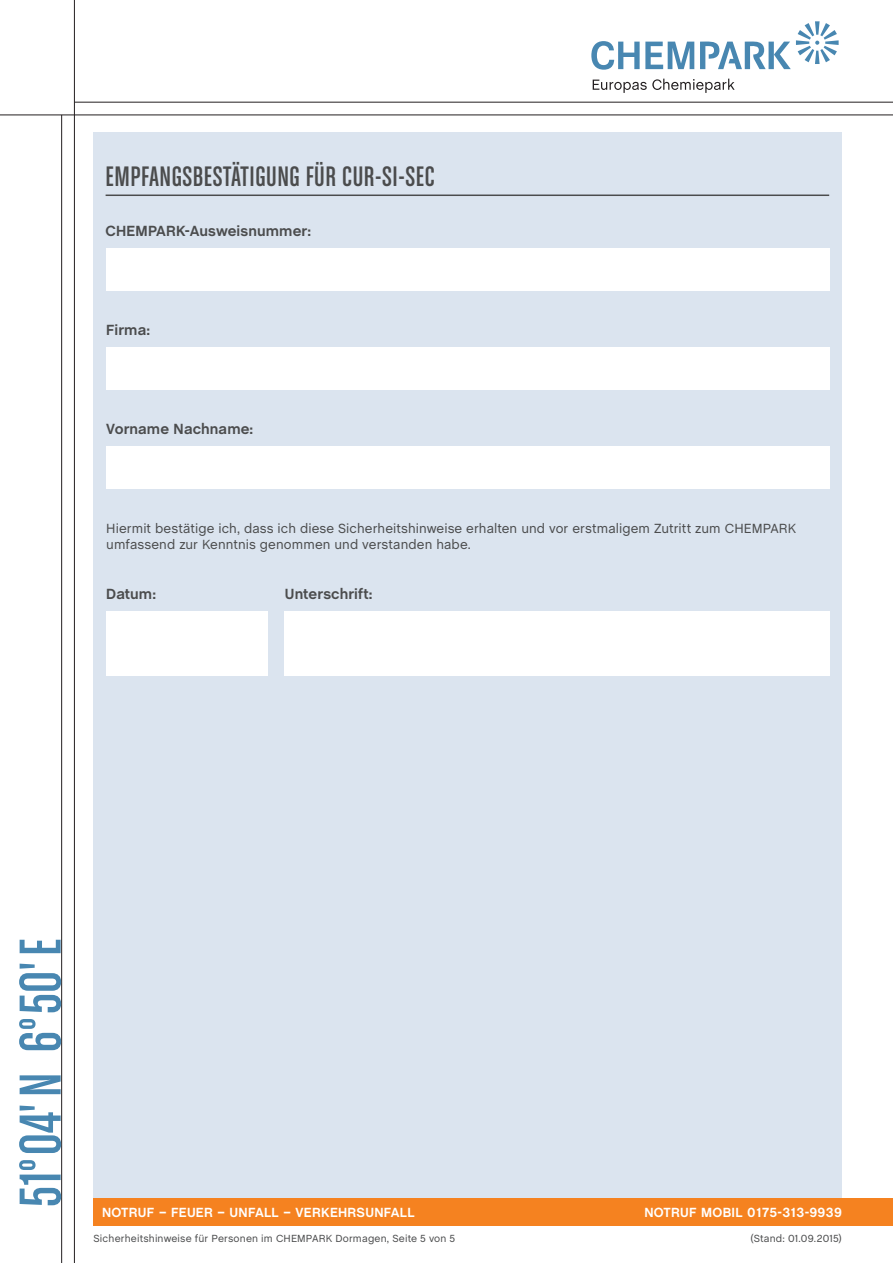
<style>
.page{position:relative;width:893px;height:1263px;background:#fff}
.page>*{position:absolute;margin:0;border:0;box-sizing:border-box;transform-origin:0 0}
.t1{font:condensed 30px "Chalet";letter-spacing:.02em;color:#4b4c4d}
.t2{font:700 15px "Chalet";letter-spacing:.005em;color:#4b4c4d}
.t3{font:13.5px/16.5px "Chalet";letter-spacing:.005em;color:#4b4c4d}
.t4{font:700 13.5px "Chalet";letter-spacing:.02em;color:#fff}
.t5{font:10.5px "Chalet";letter-spacing:.015em;color:#4b4c4d}
</style>
<div class="page">
<div style="left:94px;top:133px;width:748px;height:1079px;background:#dbe4ef"></div>
<hr style="left:74px;top:0;width:1px;height:1263px;background:#231f20">
<hr style="left:0;top:115px;width:893px;height:1px;background:#231f20">
<hr style="left:74px;top:102px;width:819px;height:1px;background:#231f20">
<hr style="left:61px;top:115px;width:1px;height:1148px;background:#231f20">
<svg style="left:591px;top:41px;width:103px;height:29px"></svg>
<svg style="left:700px;top:21px;width:139px;height:48px"></svg>
<svg style="left:593px;top:79px;width:142px;height:14px"></svg>
<div style="left:94px;top:1198px;width:799px;height:28px;background:#f58220"></div>
<svg style="left:19px;top:1160px;width:42px;height:45px"></svg>
<svg style="left:19px;top:1105px;width:42px;height:48px"></svg>
<svg style="left:20px;top:1075px;width:41px;height:19px"></svg>
<svg style="left:19px;top:1019px;width:42px;height:31px"></svg>
<svg style="left:19px;top:964px;width:42px;height:48px"></svg>
<svg style="left:20px;top:940px;width:41px;height:13px"></svg>
<div style="left:106px;top:248px;width:724px;height:43px;background:#fff"></div>
<hr style="left:106px;top:195px;width:723px;height:1px;background:#4b4c4d">
<div style="left:106px;top:446px;width:724px;height:43px;background:#fff"></div>
<div style="left:106px;top:347px;width:724px;height:43px;background:#fff"></div>
<div style="left:106px;top:611px;width:162px;height:64px;background:#fff"></div>
<div style="left:285px;top:611px;width:545px;height:64px;background:#fff"></div>
<h1 class="t1" style="left:106px;top:160px;width:330px">EMPFANGSBESTÄTIGUNG FÜR CUR-SI-SEC</h1>
<p class="t2" style="left:106px;top:221px;width:207px">CHEMPARK-Ausweisnummer:</p>
<p class="t2" style="left:106px;top:320px;width:45px">Firma:</p>
<p class="t2" style="left:106px;top:419px;width:149px">Vorname Nachname:</p>
<p class="t3" style="left:106px;top:518px;width:691px">Hiermit bestätige ich, dass ich diese Sicherheitshinweise erhalten und vor erstmaligem Zutritt zum CHEMPARK umfassend zur Kenntnis genommen und verstanden habe.</p>
<p class="t2" style="left:106px;top:584px;width:51px">Datum:</p>
<p class="t2" style="left:285px;top:584px;width:89px">Unterschrift:</p>
<p class="t4" style="left:102px;top:1204px;width:314px">NOTRUF – FEUER – UNFALL – VERKEHRSUNFALL</p>
<p class="t4" style="left:644px;top:1204px;width:199px">NOTRUF MOBIL 0175-313-9939</p>
<p class="t5" style="left:94px;top:1230px;width:363px">Sicherheitshinweise für Personen im CHEMPARK Dormagen, Seite 5 von 5</p>
<p class="t5" style="left:750px;top:1230px;width:93px">(Stand: 01.09.2015)</p>
</div>
